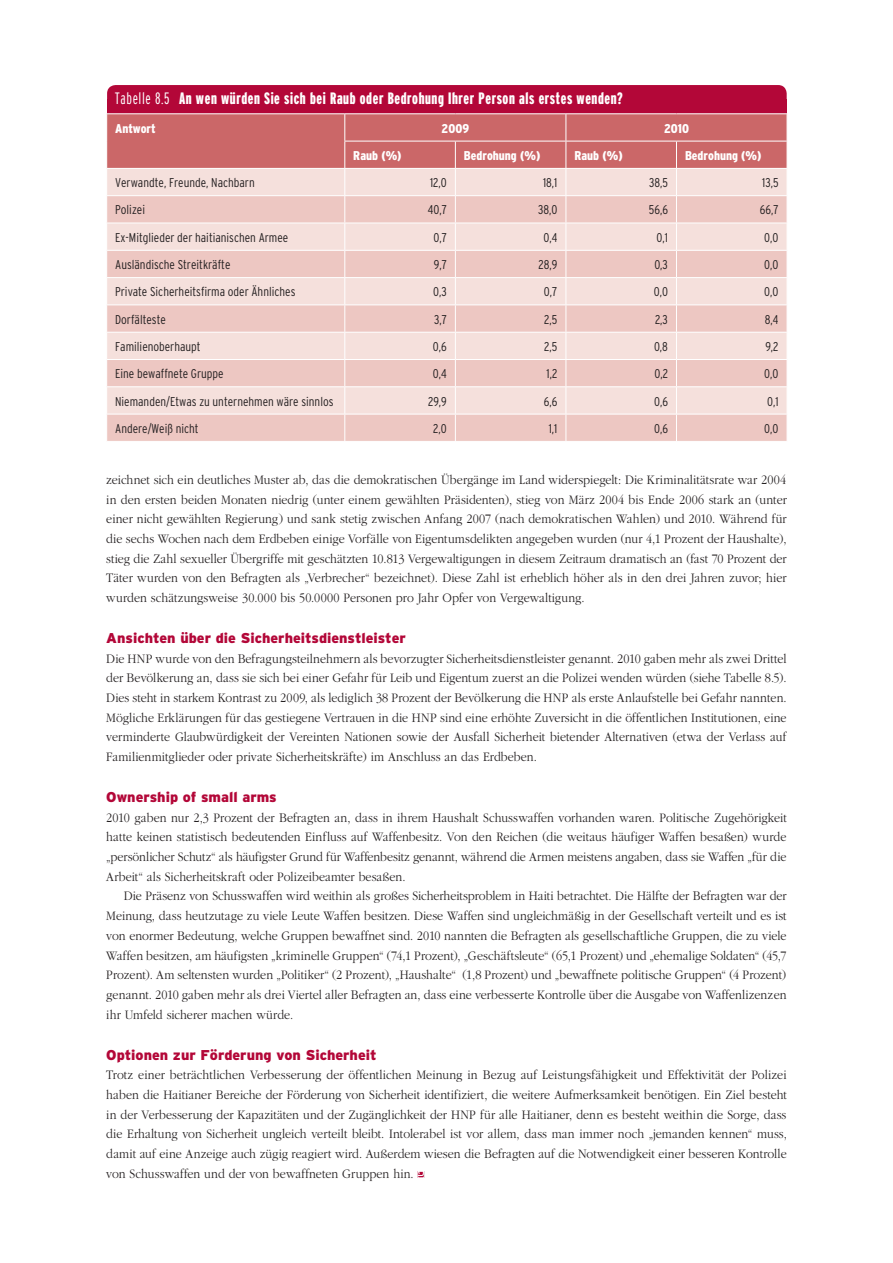
<style>
.page{position:relative;width:893px;height:1263px;background:#fff}
.page>*{position:absolute;margin:0;border:0;box-sizing:border-box;transform-origin:0 0}
.t1{font:900 extra-condensed 16.5px "Interstate";letter-spacing:.035em;color:#fff}
.t2{font:900 14.25px "Interstate";color:#b30738}
.t3{font:300 13.5px/19.6px "Garamond";color:#231f20;text-align:justify;scale:.9 1}
.t4{font:300 condensed 12.75px "Interstate";color:#231f20}
.t5{font:900 condensed 12.75px "Interstate";color:#fff}
.s1{font-weight:300}
</style>
<div class="page">
<svg style="left:418px;top:1171px;width:6px;height:7px"></svg>
<div style="left:107px;top:85px;width:680px;height:28px;background:#b30738;border-radius:9px"></div>
<svg style="left:106px;top:114px;width:681px;height:327px;background:#ebc3c0"></svg>
<p class="t1" style="left:115px;top:89px;width:509px"><span class="s1">Tabelle 8.5</span> An wen würden Sie sich bei Raub oder Bedrohung Ihrer Person als erstes wenden?</p>
<p class="t5" style="left:115px;top:121px;width:42px">Antwort</p>
<p class="t5" style="left:442px;top:121px;width:29px">2009</p>
<p class="t5" style="left:664px;top:121px;width:26px">2010</p>
<p class="t5" style="left:353px;top:148px;width:50px">Raub (%)</p>
<p class="t5" style="left:464px;top:148px;width:78px">Bedrohung (%)</p>
<p class="t5" style="left:574px;top:148px;width:50px">Raub (%)</p>
<p class="t5" style="left:685px;top:148px;width:78px">Bedrohung (%)</p>
<p class="t4" style="left:115px;top:175px;width:141px">Verwandte, Freunde, Nachbarn</p>
<p class="t4" style="left:430px;top:175px;width:18px">12,0</p>
<p class="t4" style="left:543px;top:175px;width:16px">18,1</p>
<p class="t4" style="left:649px;top:175px;width:20px">38,5</p>
<p class="t4" style="left:762px;top:175px;width:18px">13,5</p>
<p class="t4" style="left:115px;top:203px;width:31px">Polizei</p>
<p class="t4" style="left:428px;top:203px;width:21px">40,7</p>
<p class="t4" style="left:538px;top:203px;width:21px">38,0</p>
<p class="t4" style="left:649px;top:203px;width:21px">56,6</p>
<p class="t4" style="left:760px;top:203px;width:20px">66,7</p>
<p class="t4" style="left:115px;top:230px;width:175px">Ex-Mitglieder der haitianischen Armee</p>
<p class="t4" style="left:433px;top:230px;width:15px">0,7</p>
<p class="t4" style="left:543px;top:230px;width:15px">0,4</p>
<p class="t4" style="left:656px;top:230px;width:13px">0,1</p>
<p class="t4" style="left:764px;top:230px;width:16px">0,0</p>
<p class="t4" style="left:115px;top:257px;width:117px">Ausländische Streitkräfte</p>
<p class="t4" style="left:434px;top:257px;width:15px">9,7</p>
<p class="t4" style="left:538px;top:257px;width:20px">28,9</p>
<p class="t4" style="left:654px;top:257px;width:15px">0,3</p>
<p class="t4" style="left:764px;top:257px;width:16px">0,0</p>
<p class="t4" style="left:115px;top:285px;width:182px">Private Sicherheitsfirma oder Ähnliches</p>
<p class="t4" style="left:433px;top:285px;width:15px">0,3</p>
<p class="t4" style="left:544px;top:285px;width:15px">0,7</p>
<p class="t4" style="left:654px;top:285px;width:16px">0,0</p>
<p class="t4" style="left:764px;top:285px;width:16px">0,0</p>
<p class="t4" style="left:115px;top:312px;width:52px">Dorfälteste</p>
<p class="t4" style="left:434px;top:312px;width:14px">3,7</p>
<p class="t4" style="left:544px;top:312px;width:15px">2,5</p>
<p class="t4" style="left:655px;top:312px;width:14px">2,3</p>
<p class="t4" style="left:765px;top:312px;width:15px">8,4</p>
<p class="t4" style="left:115px;top:339px;width:87px">Familienoberhaupt</p>
<p class="t4" style="left:433px;top:339px;width:15px">0,6</p>
<p class="t4" style="left:544px;top:339px;width:15px">2,5</p>
<p class="t4" style="left:654px;top:339px;width:15px">0,8</p>
<p class="t4" style="left:765px;top:339px;width:15px">9,2</p>
<p class="t4" style="left:115px;top:366px;width:110px">Eine bewaffnete Gruppe</p>
<p class="t4" style="left:433px;top:366px;width:15px">0,4</p>
<p class="t4" style="left:547px;top:366px;width:12px">1,2</p>
<p class="t4" style="left:654px;top:366px;width:15px">0,2</p>
<p class="t4" style="left:764px;top:366px;width:16px">0,0</p>
<p class="t4" style="left:115px;top:394px;width:220px">Niemanden/Etwas zu unternehmen wäre sinnlos</p>
<p class="t4" style="left:428px;top:394px;width:20px">29,9</p>
<p class="t4" style="left:544px;top:394px;width:15px">6,6</p>
<p class="t4" style="left:654px;top:394px;width:15px">0,6</p>
<p class="t4" style="left:767px;top:394px;width:13px">0,1</p>
<p class="t4" style="left:115px;top:421px;width:85px">Andere/Weiß nicht</p>
<p class="t4" style="left:433px;top:421px;width:15px">2,0</p>
<p class="t4" style="left:549px;top:421px;width:10px">1,1</p>
<p class="t4" style="left:654px;top:421px;width:15px">0,6</p>
<p class="t4" style="left:764px;top:421px;width:16px">0,0</p>
<p class="t3" style="left:106px;top:471px;width:758px">zeichnet sich ein deutliches Muster ab, das die demokratischen Übergänge im Land widerspiegelt: Die Kriminalitätsrate war 2004 in den ersten beiden Monaten niedrig (unter einem gewählten Präsidenten), stieg von März 2004 bis Ende 2006 stark an (unter einer nicht gewählten Regierung) und sank stetig zwischen Anfang 2007 (nach demokratischen Wahlen) und 2010. Während für die sechs Wochen nach dem Erdbeben einige Vorfälle von Eigentumsdelikten angegeben wurden (nur 4,1 Prozent der Haushalte), stieg die Zahl sexueller Übergriffe mit geschätzten 10.813 Vergewaltigungen in diesem Zeitraum dramatisch an (fast 70 Prozent der Täter wurden von den Befragten als „Verbrecher“ bezeichnet). Diese Zahl ist erheblich höher als in den drei Jahren zuvor; hier wurden schätzungsweise 30.000 bis 50.0000 Personen pro Jahr Opfer von Vergewaltigung.</p>
<p class="t2" style="left:106px;top:630px;width:301px">Ansichten über die Sicherheitsdienstleister</p>
<p class="t3" style="left:106px;top:650px;width:757px">Die HNP wurde von den Befragungsteilnehmern als bevorzugter Sicherheitsdienstleister genannt. 2010 gaben mehr als zwei Drittel der Bevölkerung an, dass sie sich bei einer Gefahr für Leib und Eigentum zuerst an die Polizei wenden würden (siehe Tabelle 8.5).<br>Dies steht in starkem Kontrast zu 2009, als lediglich 38 Prozent der Bevölkerung die HNP als erste Anlaufstelle bei Gefahr nannten.<br>Mögliche Erklärungen für das gestiegene Vertrauen in die HNP sind eine erhöhte Zuversicht in die öffentlichen Institutionen, eine verminderte Glaubwürdigkeit der Vereinten Nationen sowie der Ausfall Sicherheit bietender Alternativen (etwa der Verlass auf Familienmitglieder oder private Sicherheitskräfte) im Anschluss an das Erdbeben.</p>
<p class="t2" style="left:106px;top:789px;width:172px">Ownership of small arms</p>
<p class="t3" style="left:106px;top:809px;width:758px">2010 gaben nur 2,3 Prozent der Befragten an, dass in ihrem Haushalt Schusswaffen vorhanden waren. Politische Zugehörigkeit hatte keinen statistisch bedeutenden Einfluss auf Waffenbesitz. Von den Reichen (die weitaus häufiger Waffen besaßen) wurde „persönlicher Schutz“ als häufigster Grund für Waffenbesitz genannt, während die Armen meistens angaben, dass sie Waffen „für die Arbeit“ als Sicherheitskraft oder Polizeibeamter besaßen.</p>
<p class="t3" style="left:106px;top:887px;width:757px;text-indent:17px">Die Präsenz von Schusswaffen wird weithin als großes Sicherheitsproblem in Haiti betrachtet. Die Hälfte der Befragten war der Meinung, dass heutzutage zu viele Leute Waffen besitzen. Diese Waffen sind ungleichmäßig in der Gesellschaft verteilt und es ist von enormer Bedeutung, welche Gruppen bewaffnet sind. 2010 nannten die Befragten als gesellschaftliche Gruppen, die zu viele Waffen besitzen, am häufigsten „kriminelle Gruppen“ (74,1 Prozent), „Geschäftsleute“ (65,1 Prozent) und „ehemalige Soldaten“ (45,7<br>Prozent). Am seltensten wurden „Politiker“ (2 Prozent), „Haushalte“ (1,8 Prozent) und „bewaffnete politische Gruppen“ (4 Prozent) genannt. 2010 gaben mehr als drei Viertel aller Befragten an, dass eine verbesserte Kontrolle über die Ausgabe von Waffenlizenzen ihr Umfeld sicherer machen würde.</p>
<p class="t2" style="left:106px;top:1046px;width:272px">Optionen zur Förderung von Sicherheit</p>
<p class="t3" style="left:106px;top:1066px;width:758px">Trotz einer beträchtlichen Verbesserung der öffentlichen Meinung in Bezug auf Leistungsfähigkeit und Effektivität der Polizei haben die Haitianer Bereiche der Förderung von Sicherheit identifiziert, die weitere Aufmerksamkeit benötigen. Ein Ziel besteht in der Verbesserung der Kapazitäten und der Zugänglichkeit der HNP für alle Haitianer, denn es besteht weithin die Sorge, dass die Erhaltung von Sicherheit ungleich verteilt bleibt. Intolerabel ist vor allem, dass man immer noch „jemanden kennen“ muss, damit auf eine Anzeige auch zügig reagiert wird. Außerdem wiesen die Befragten auf die Notwendigkeit einer besseren Kontrolle von Schusswaffen und der von bewaffneten Gruppen hin.</p>
</div>
